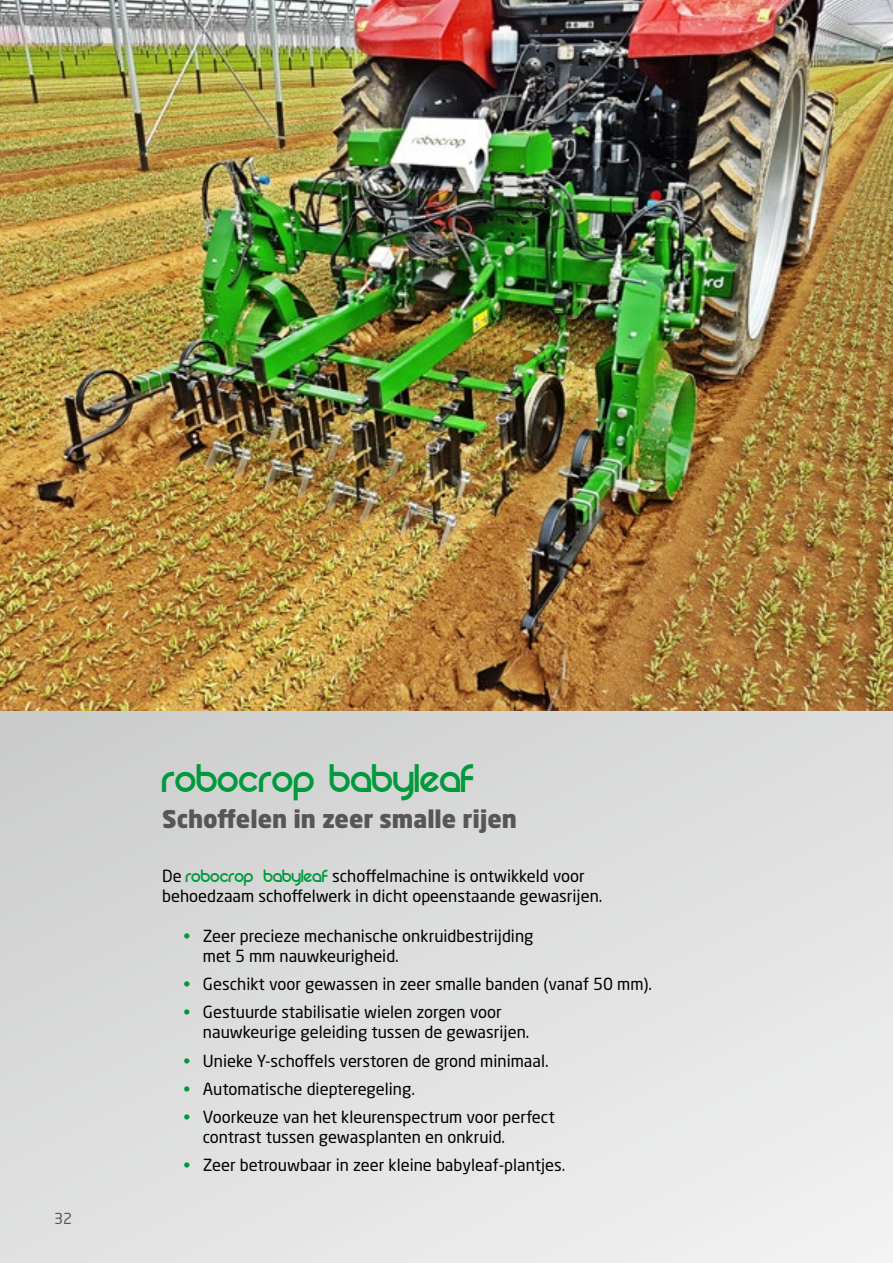
<style>
.page{position:relative;width:893px;height:1263px;background:#fff}
.page>*{position:absolute;margin:0;border:0;box-sizing:border-box;transform-origin:0 0}
.t1{font:44.55px "REZ";color:#009a3c}
.t2{font:900 24px "Neo Sans W1 G";color:#565655}
.t3{font:16.5px/19.8px "Neo Sans W1 G";color:#000}
.t4{font:15px "Neo Sans W1 G";color:#565655}
.s1{font-family:"REZ";font-size:19.8px;color:#009a3c}
.s2{color:#00963e}
</style>
<div class="page">
<div style="left:0;top:711px;width:893px;height:552px;background:linear-gradient(to right,#d5d6d6,#e8e8e8)"></div>
<img style="left:0;top:0;width:893px;height:711px">
<p class="t4" style="left:54px;top:1212px;width:20px">32</p>
<h1 class="t1" style="left:162px;top:764px;width:314px">robocrop babyleaf</h1>
<h2 class="t2" style="left:162px;top:809px;width:356px">Schoffelen in zeer smalle rĳen</h2>
<p class="t3" style="left:162px;top:867px;width:442px">De <span class="s1">robocrop babyleaf</span> schoffelmachine is ontwikkeld voor behoedzaam schoffelwerk in dicht opeenstaande gewasrĳen.</p>
<p class="t3" style="left:203px;top:927px;width:332px;text-indent:-20px"><span class="s2">•</span> Zeer precieze mechanische onkruidbestrĳding met 5 mm nauwkeurigheid.</p>
<p class="t3" style="left:183px;top:975px;width:470px"><span class="s2">•</span> Geschikt voor gewassen in zeer smalle banden (vanaf 50 mm).</p>
<p class="t3" style="left:203px;top:1004px;width:328px;text-indent:-20px"><span class="s2">•</span> Gestuurde stabilisatie wielen zorgen voor nauwkeurige geleiding tussen de gewasrĳen.</p>
<p class="t3" style="left:183px;top:1052px;width:367px"><span class="s2">•</span> Unieke Y-schoffels verstoren de grond minimaal.</p>
<p class="t3" style="left:183px;top:1080px;width:233px"><span class="s2">•</span> Automatische diepteregeling.</p>
<p class="t3" style="left:203px;top:1108px;width:353px;text-indent:-20px"><span class="s2">•</span> Voorkeuze van het kleurenspectrum voor perfect contrast tussen gewasplanten en onkruid.</p>
<p class="t3" style="left:183px;top:1156px;width:383px"><span class="s2">•</span> Zeer betrouwbaar in zeer kleine babyleaf-plantjes.</p>
</div>
